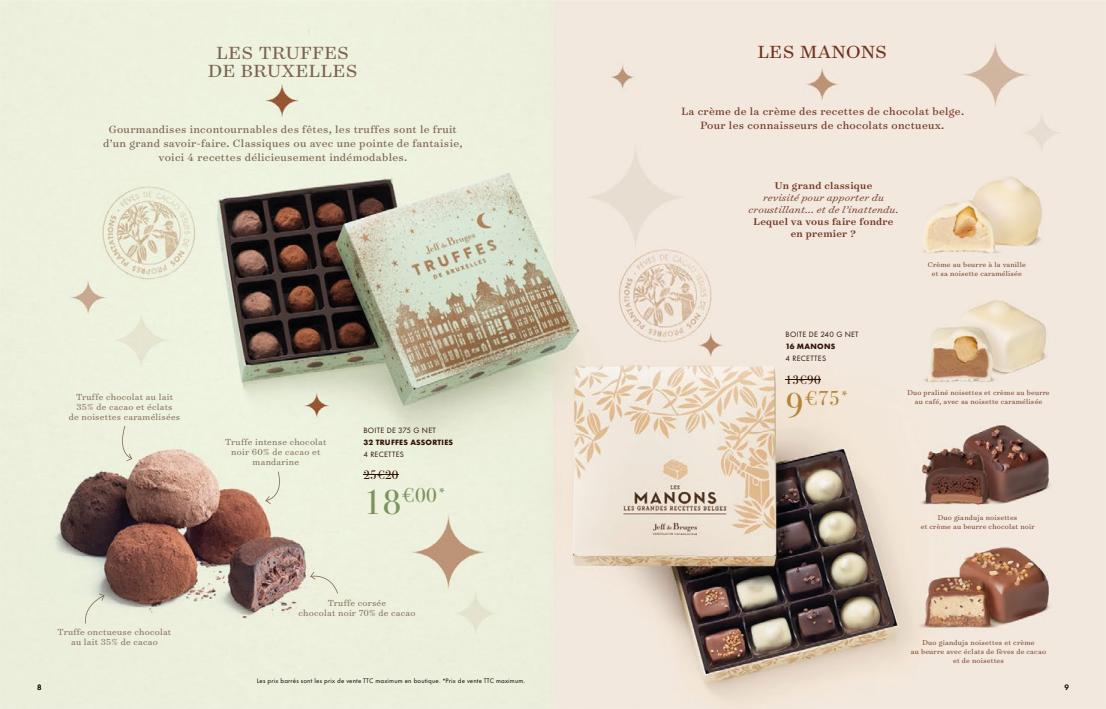
<style>
.page{position:relative;width:1106px;height:709px;background:#fff}
.page>*{position:absolute;margin:0;border:0;box-sizing:border-box;transform-origin:0 0}
.t1{font:20.1px "Bodoni Svty Two ITCTT";color:#7a945b}
.t2{font:20.1px "Bodoni Svty Two ITCTT";color:#b58435}
.t3{font:20px/18px "Surveyor Text";letter-spacing:.025em;color:#7c634f;text-align:center}
.t4{font:20px "Surveyor Text";letter-spacing:.025em;color:#72331e}
.t5{font:12.3px "Bodoni Svty Two ITCTT";letter-spacing:.025em;color:#2e1103}
.t6{font:12px/14px "Surveyor Text";letter-spacing:.025em;color:#7c634f;text-align:center}
.t7{font:12px/14px "Surveyor Text";letter-spacing:.025em;color:#72331e;text-align:center}
.t8{font:italic 300 11px/12px "Surveyor Text";letter-spacing:.025em;color:#72331e;text-align:center}
.t9{font:500 11px/12px "Surveyor Text";letter-spacing:.025em;color:#72331e;text-align:center}
.t10{font:300 10px/10px "Surveyor Text";letter-spacing:.025em;color:#7c634f;text-align:center}
.t11{font:300 8px/9px "Surveyor Text";letter-spacing:.025em;color:#72331e;text-align:center}
.t12{font:8px "Futura PT";letter-spacing:.035em;color:#2e1103}
.t13{font:700 8px "Futura PT";letter-spacing:.035em;color:#2e1103}
.t14{font:8px "Futura PT";color:#000}
.t15{font:6px "Futura Now Var Roman Text";letter-spacing:.025em;color:#000}
.s1{font-size:34.5px}
</style>
<div class="page">
<img style="left:0;top:0;width:1105px;height:709px">
<hr style="left:785px;top:379px;width:35px;height:1px;background:#2e1103">
<hr style="left:363px;top:474px;width:35px;height:1px;background:#2e1103">
<img style="left:109px;top:309px;width:64px;height:62px">
<svg style="left:122px;top:426px;width:10px;height:35px"></svg>
<svg style="left:310px;top:572px;width:28px;height:21px"></svg>
<svg style="left:85px;top:593px;width:19px;height:30px"></svg>
<svg style="left:265px;top:471px;width:15px;height:33px"></svg>
<h2 class="t3" style="left:208px;top:43px;width:151px">LES TRUFFES<br>DE BRUXELLES</h2>
<h3 class="t6" style="left:103px;top:121px;width:361px">Gourmandises incontournables des fêtes, les truffes sont le fruit d’un grand savoir-faire. Classiques ou avec une pointe de fantaisie, voici 4 recettes délicieusement indémodables.</h3>
<p class="t10" style="left:69px;top:392px;width:113px">Truffe chocolat au lait<br>35% de cacao et éclats<br>de noisettes caramélisées</p>
<p class="t10" style="left:58px;top:626px;width:115px">Truffe onctueuse chocolat au lait 35% de cacao</p>
<p class="t10" style="left:225px;top:436px;width:103px">Truffe intense chocolat noir 60% de cacao et mandarine</p>
<p class="t12" style="left:363px;top:425px;width:74px">BOITE DE 375 G NET</p>
<p class="t13" style="left:363px;top:437px;width:91px">32 TRUFFES ASSORTIES</p>
<p class="t12" style="left:363px;top:449px;width:42px">4 RECETTES</p>
<h3 class="t5" style="left:363px;top:464px;width:37px">25€20</h3>
<h1 class="t1" style="left:363px;top:479px;width:84px"><span class="s1">18</span>€00<sup>*</sup></h1>
<p class="t10" style="left:298px;top:597px;width:119px">Truffe corsée<br>chocolat noir 70% de cacao</p>
<h2 class="t4" style="left:757px;top:40px;width:131px">LES MANONS</h2>
<h3 class="t7" style="left:681px;top:104px;width:284px">La crème de la crème des recettes de chocolat belge.<br>Pour les connaisseurs de chocolats onctueux.</h3>
<h3 class="t9" style="left:774px;top:179px;width:99px">Un grand classique</h3>
<h3 class="t8" style="left:748px;top:191px;width:151px">revisité pour apporter du croustillant... et de l’inattendu.</h3>
<h3 class="t9" style="left:753px;top:215px;width:141px">Lequel va vous faire fondre en premier ?</h3>
<p class="t11" style="left:927px;top:259px;width:99px">Crème au beurre à la vanille et sa noisette caramélisée</p>
<p class="t12" style="left:785px;top:330px;width:75px">BOITE DE 240 G NET</p>
<p class="t13" style="left:785px;top:341px;width:51px">16 MANONS</p>
<p class="t12" style="left:785px;top:354px;width:42px">4 RECETTES</p>
<h3 class="t5" style="left:785px;top:369px;width:37px">13€90</h3>
<h1 class="t2" style="left:785px;top:382px;width:65px"><span class="s1">9</span>€75<sup>*</sup></h1>
<p class="t11" style="left:907px;top:387px;width:144px">Duo praliné noisettes et crème au beurre au café, avec sa noisette caramélisée</p>
<p class="t11" style="left:920px;top:512px;width:115px">Duo gianduja noisettes<br>et crème au beurre chocolat noir</p>
<p class="t11" style="left:911px;top:638px;width:137px">Duo gianduja noisettes et crème<br>au beurre avec éclats de fèves de cacao et de noisettes</p>
<p class="t15" style="left:257px;top:676px;width:270px">Les prix barrés sont les prix de vente TTC maximum en boutique. *Prix de vente TTC maximum.</p>
<p class="t14" style="left:37px;top:682px;width:6px">8</p>
<p class="t14" style="left:1064px;top:682px;width:6px">9</p>
</div>
